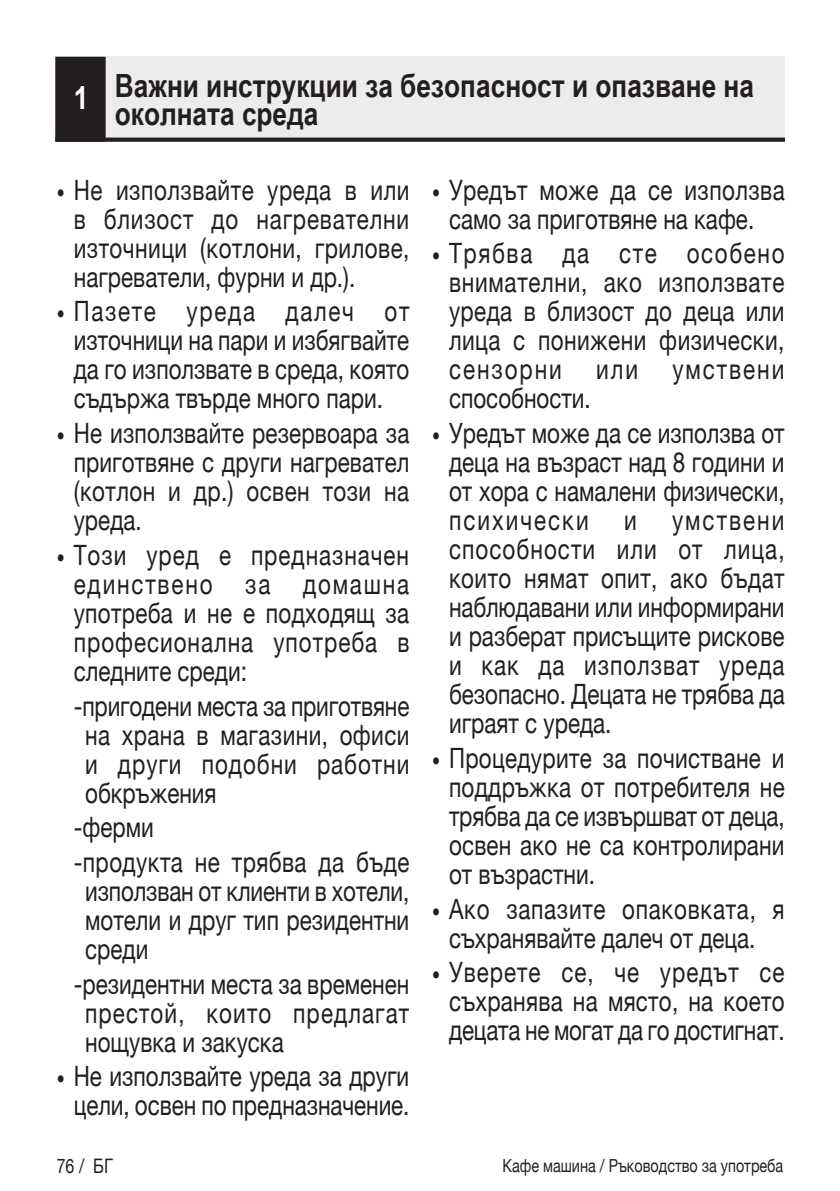
<style>
.page{position:relative;width:840px;height:1191px;background:#fff}
.page>*{position:absolute;margin:0;border:0;box-sizing:border-box;transform-origin:0 0}
.Unite_Baslik_Guvenli{font:700 32px/28px "Arial Narrow";color:#231f20}
.Güvenlik_Alt_Maddele{font:28px/29px "Helvetica Neue";color:#231f20;text-align:justify;scale:.8 1}
.t1{font:20px "Helvetica Neue";color:#231f20;scale:.8 1}
.t2{font:18px "Helvetica Neue";color:#231f20;scale:.8 1}
.s1{color:#fff}
.s2{font-family:"Helvetica Neue LT Pro";font-weight:700;font-stretch:condensed;font-size:20px}
</style>
<div class="page">
<div style="left:55px;top:57px;width:729px;height:83px;background:#ececee"></div>
<hr style="left:55px;top:138px;width:729px;height:3px;background:#231f20">
<div style="left:56px;top:58px;width:49px;height:83px;background:#231f20"></div>
<div style="left:55px;top:57px;width:51px;height:85px;border:2px solid #231f20"></div>
<p class="Unite_Baslik_Guvenli" style="left:115px;top:70px;width:640px;text-indent:-41px"><span class="s1">1</span> Важни инструкции за безопасност и опазване на околната среда</p>
<p class="Güvenlik_Alt_Maddele" style="left:74px;top:177px;width:421px;text-indent:-17px"><span class="s2">•</span> Не използвайте уреда в или в близост до нагревателни източници (котлони, грилове, нагреватели, фурни и др.).</p>
<p class="Güvenlik_Alt_Maddele" style="left:74px;top:298px;width:421px;text-indent:-17px"><span class="s2">•</span> Пазете уреда далеч от източници на пари и избягвайте да го използвате в среда, която съдържа твърде много пари.</p>
<p class="Güvenlik_Alt_Maddele" style="left:74px;top:420px;width:421px;text-indent:-17px"><span class="s2">•</span> Не използвайте резервоара за приготвяне с други нагревател (котлон и др.) освен този на уреда.</p>
<p class="Güvenlik_Alt_Maddele" style="left:74px;top:542px;width:421px;text-indent:-17px"><span class="s2">•</span> Този уред е предназначен единствено за домашна употреба и не е подходящ за професионална употреба в следните среди:</p>
<p class="Güvenlik_Alt_Maddele" style="left:85px;top:692px;width:406px;text-indent:-11px">-пригодени места за приготвяне на храна в магазини, офиси и други подобни работни обкръжения</p>
<p class="Güvenlik_Alt_Maddele" style="left:74px;top:814px;width:102px">-ферми</p>
<p class="Güvenlik_Alt_Maddele" style="left:85px;top:849px;width:406px;text-indent:-11px">-продукта не трябва да бъде използван от клиенти в хотели, мотели и друг тип резидентни среди</p>
<p class="Güvenlik_Alt_Maddele" style="left:85px;top:970px;width:406px;text-indent:-11px">-резидентни места за временен престой, които предлагат нощувка и закуска</p>
<p class="Güvenlik_Alt_Maddele" style="left:57px;top:1063px;width:442px;text-align:right"><span class="s2">•</span> Не използвайте уреда за други цели, освен по предназначение.</p>
<p class="Güvenlik_Alt_Maddele" style="left:432px;top:177px;width:442px;text-align:center"><span class="s2">•</span> Уредът може да се използва само за приготвяне на кафе.</p>
<p class="Güvenlik_Alt_Maddele" style="left:449px;top:240px;width:421px;text-indent:-17px"><span class="s2">•</span> Трябва да сте особено внимателни, ако използвате уреда в близост до деца или лица с понижени физически, сензорни или умствени способности.</p>
<p class="Güvenlik_Alt_Maddele" style="left:449px;top:420px;width:420px;text-indent:-17px"><span class="s2">•</span> Уредът може да се използва от деца на възраст над 8 години и от хора с намалени физически, психически</p>
<p class="Güvenlik_Alt_Maddele" style="left:449px;top:507px;width:421px;text-indent:223px">умствени способности или от лица, които нямат опит, ако бъдат наблюдавани или информирани и разберат присъщите рискове и как да използват уреда безопасно. Децата не трябва да играят с уреда.</p>
<p class="Güvenlik_Alt_Maddele" style="left:449px;top:745px;width:421px;text-indent:-17px"><span class="s2">•</span> Процедурите за почистване и поддръжка от потребителя не трябва да се извършват от деца, освен ако не са контролирани от възрастни.</p>
<p class="Güvenlik_Alt_Maddele" style="left:432px;top:895px;width:442px;text-align:center"><span class="s2">•</span> Ако запазите опаковката, я съхранявайте далеч от деца.</p>
<p class="Güvenlik_Alt_Maddele" style="left:449px;top:959px;width:421px;text-indent:-17px"><span class="s2">•</span> Уверете се, че уредът се съхранява на място, на което децата не могат да го достигнат.</p>
<p class="Güvenlik_Alt_Maddele" style="left:623px;top:507px;width:17px">и</p>
<p class="t1" style="left:57px;top:1151px;width:72px">76 / БГ</p>
<p class="t2" style="left:502px;top:1152px;width:352px">Кафе машина / Ръководство за употреба</p>
</div>
